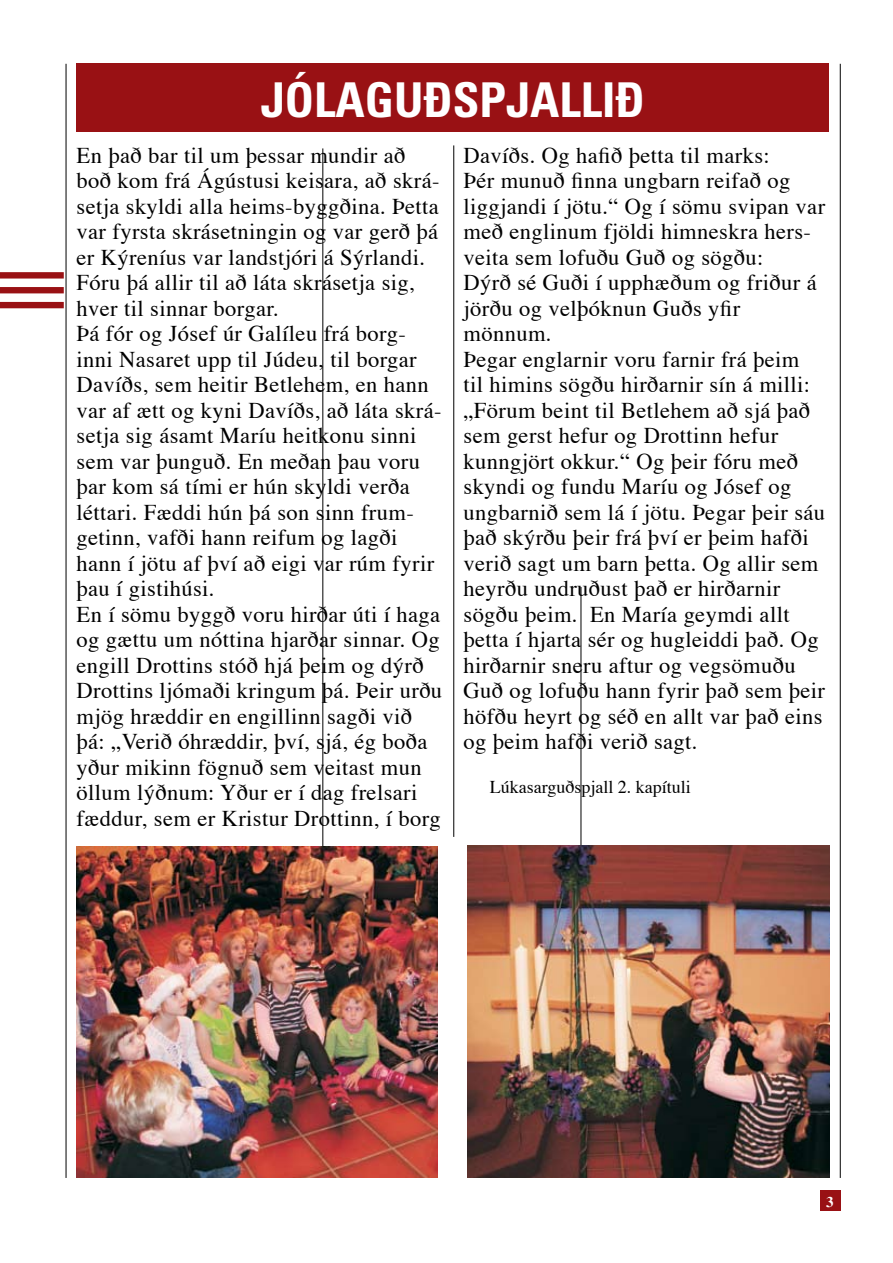
<style>
.page{position:relative;width:893px;height:1263px;background:#fff}
.page>*{position:absolute;margin:0;border:0;box-sizing:border-box;transform-origin:0 0}
.t1{font:700 condensed 48px "Univers";color:#fff}
.t2{font:22.5px/25.5px "Times";letter-spacing:.02em;color:#000}
.t3{font:18px "Times";color:#000}
</style>
<div class="page">
<div style="left:820px;top:1190px;width:20px;height:21px;background:#991114"></div>
<hr style="left:840px;top:64px;width:1px;height:1114px;background:#000">
<hr style="left:66px;top:64px;width:1px;height:1114px;background:#000">
<div style="left:0;top:272px;width:64px;height:7px;background:#991114"></div>
<div style="left:0;top:287px;width:64px;height:6px;background:#991114"></div>
<div style="left:0;top:302px;width:64px;height:6px;background:#991114"></div>
<div style="left:77px;top:64px;width:752px;height:68px;background:#991114"></div>
<hr style="left:581px;top:587px;width:1px;height:591px;background:#000">
<hr style="left:323px;top:148px;width:1px;height:727px;background:#000">
<img style="left:468px;top:845px;width:361px;height:333px">
<img style="left:77px;top:846px;width:361px;height:332px">
<hr style="left:453px;top:145px;width:1px;height:692px;background:#000">
<h1 class="t1" style="left:261px;top:70px;width:385px">JÓLAGUÐSPJALLIÐ</h1>
<p class="t2" style="left:77px;top:141px;width:367px">En það bar til um þessar mundir að boð kom frá Ágústusi keisara, að skrá&shy;setja skyldi alla heims-byggðina. Þetta var fyrsta skrásetningin og var gerð þá er Kýreníus var landstjóri á Sýrlandi.<br>Fóru þá allir til að láta skrásetja sig, hver til sinnar borgar.<br>Þá fór og Jósef úr Galíleu frá borg&shy;inni Nasaret upp til Júdeu, til borgar Davíðs, sem heitir Betlehem, en hann var af ætt og kyni Davíðs, að láta skrá&shy;setja sig ásamt Maríu heitkonu sinni sem var þunguð. En meðan þau voru þar kom sá tími er hún skyldi verða léttari. Fæddi hún þá son sinn frum&shy;getinn, vafði hann reifum og lagði hann í jötu af því að eigi var rúm fyrir þau í gistihúsi.<br>En í sömu byggð voru hirðar úti í haga og gættu um nóttina hjarðar sinnar. Og engill Drottins stóð hjá þeim og dýrð Drottins ljómaði kringum þá. Þeir urðu mjög hræddir en engillinn sagði við þá: „Verið óhræddir, því, sjá, ég boða yður mikinn fögnuð sem veitast mun öllum lýðnum: Yður er í dag frelsari fæddur, sem er Kristur Drottinn, í borg</p>
<p class="t2" style="left:463px;top:141px;width:363px">Davíðs. Og hafið þetta til marks:<br>Þér munuð finna ungbarn reifað og liggjandi í jötu.“ Og í sömu svipan var með englinum fjöldi himneskra hers&shy;veita sem lofuðu Guð og sögðu:<br>Dýrð sé Guði í upphæðum og friður á jörðu og velþóknun Guðs yfir mönnum.<br>Þegar englarnir voru farnir frá þeim<br>til himins sögðu hirðarnir sín á milli: „Förum beint til Betlehem að sjá það sem gerst hefur og Drottinn hefur kunngjört okkur.“ Og þeir fóru með skyndi og fundu Maríu og Jósef og ungbarnið sem lá í jötu. Þegar þeir sáu það skýrðu þeir frá því er þeim hafði verið sagt um barn þetta. Og allir sem heyrðu undruðust það er hirðarnir sögðu þeim. En María geymdi allt þetta í hjarta sér og hugleiddi það. Og hirðarnir sneru aftur og vegsömuðu Guð og lofuðu hann fyrir það sem þeir höfðu heyrt og séð en allt var það eins og þeim hafði verið sagt.</p>
<p class="t3" style="left:490px;top:770px;width:203px">Lúkasarguðspjall 2. kapítuli</p>
</div>
